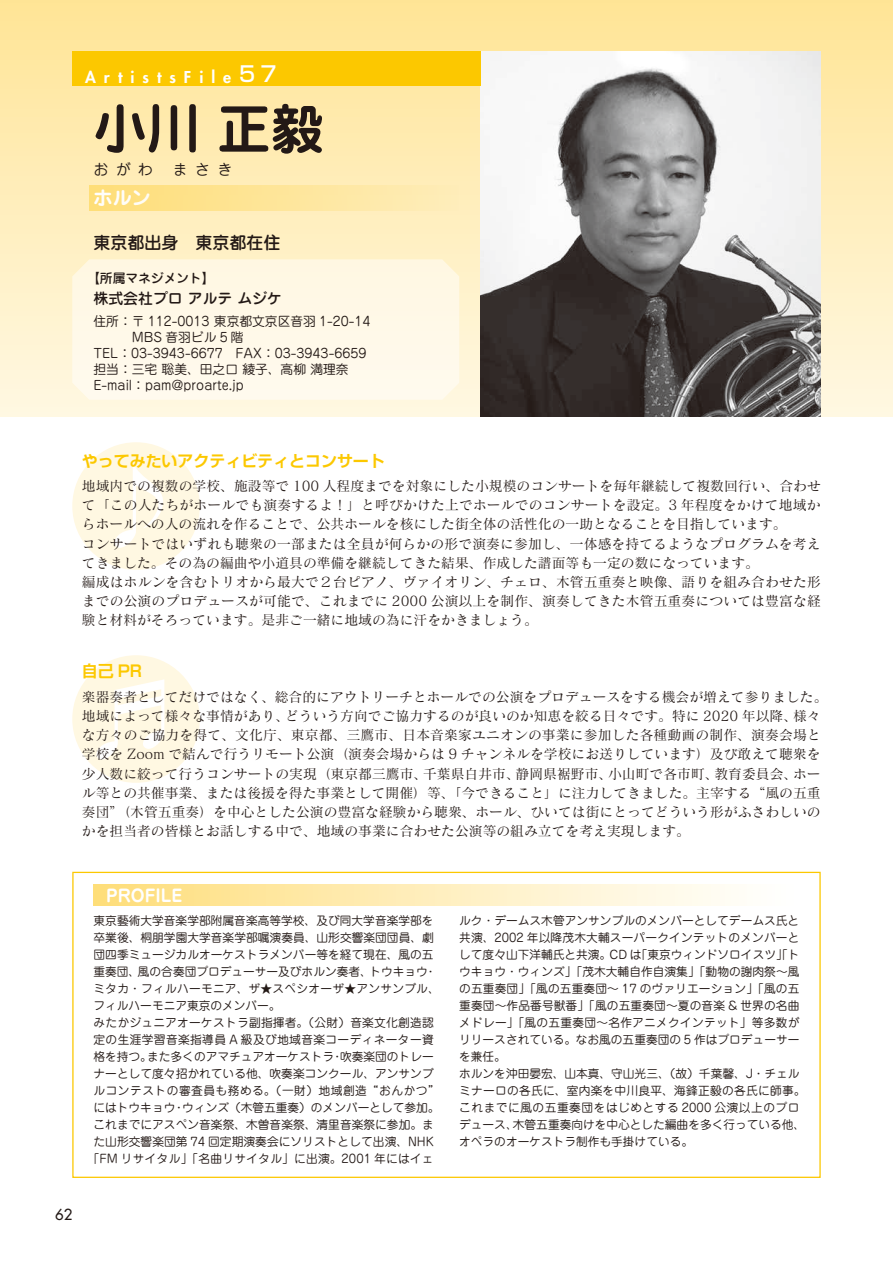
<style>
.page{position:relative;width:893px;height:1263px;background:#fff}
.page>*{position:absolute;margin:0;border:0;box-sizing:border-box;transform-origin:0 0}
.t1{font:700 53.1px "Jun 501 Pro";color:#231916}
.t2{font:700 19.2px "Jun 501 Pro";color:#fff}
.t3{font:500 16.95px "Jun 34 Pro";color:#231916}
.t4{font:700 16.95px "Jun 501 Pro";color:#fff}
.t5{font:700 15.9px "Shin Go Pr 6 De";color:#fcc800}
.t6{font:800 15.9px "Futura Std";letter-spacing:.5em;color:#fff}
.t7{font:500 14.85px "Jun 34 Pro";color:#231916}
.t8{font:14.85px "Jun 201 Pro";letter-spacing:.5em;color:#231916}
.t9{font:500 14.85px "Futura Std";color:#231916}
.t10{font:13.8px/19.2px "Matisse Pro M";color:#231916}
.t11{font:12.75px "Jun 201 Pro";color:#231916}
.t12{font:500 12.75px "Jun 34 Pro";color:#231916}
.t13{font:11.7px/17px "Jun 201 Pro";letter-spacing:.005em;color:#231916}
.t14{font:11.7px "Jun 201 Pro";letter-spacing:.025em;color:#231916}
.t15{font:11.7px "Jun 201 Pro";letter-spacing:.045em;color:#231916}
.t16{font:11.7px "Jun 201 Pro";letter-spacing:.035em;color:#231916}
.s1{font-family:"Shin Go Pr 6";font-weight:500;font-size:21.3px}
</style>
<div class="page">
<div style="left:0;top:0;width:893px;height:417px;background:linear-gradient(to bottom,#ffe496,#fff8e3)"></div>
<div style="left:72px;top:442px;width:128px;height:128px;background:#fff8e2;border-radius:50%"></div>
<svg style="left:115px;top:464px;width:48px;height:84px"></svg>
<div style="left:72px;top:655px;width:128px;height:128px;background:#fff8e2;border-radius:50%"></div>
<svg style="left:96px;top:679px;width:68px;height:81px"></svg>
<img style="left:480px;top:51px;width:341px;height:366px">
<div style="left:72px;top:259px;width:387px;height:141px;background:#fff9e8"></div>
<div style="left:94px;top:884px;width:705px;height:22px;background:linear-gradient(to right,#fede7c,#fff)"></div>
<div style="left:89px;top:185px;width:370px;height:25px;background:linear-gradient(to right,#fede77,#feedba)"></div>
<div style="left:72px;top:51px;width:408px;height:34px;background:#fcc800"></div>
<p class="t6" style="left:85px;top:67px;width:193px">ArtistsFile<span class="s1">57</span></p>
<h1 class="t1" style="left:94px;top:87px;width:232px">小川 正毅</h1>
<p class="t8" style="left:94px;top:157px;width:61px">おがわ</p>
<p class="t8" style="left:173px;top:157px;width:61px">まさき</p>
<h2 class="t2" style="left:94px;top:182px;width:59px">ホルン</h2>
<p class="t3" style="left:94px;top:229px;width:189px">東京都出身　東京都在住</p>
<p class="t12" style="left:87px;top:268px;width:129px">【所属マネジメント】</p>
<p class="t7" style="left:94px;top:287px;width:190px">株式会社プロ アルテ ムジケ</p>
<p class="t11" style="left:94px;top:311px;width:279px">住所：〒 112-0013 東京都文京区音羽 1-20-14</p>
<p class="t11" style="left:132px;top:327px;width:113px">MBS 音羽ビル 5 階</p>
<p class="t11" style="left:94px;top:343px;width:274px">TEL：03-3943-6677　FAX：03-3943-6659</p>
<p class="t11" style="left:94px;top:359px;width:257px">担当：三宅 聡美、田之口 綾子、高柳 満理奈</p>
<p class="t11" style="left:94px;top:375px;width:152px">E-mail：pam@proarte.jp</p>
<p class="t5" style="left:82px;top:447px;width:304px">やってみたいアクティビティとコンサート</p>
<p class="t10" style="left:82px;top:476px;width:740px">地域内での複数の学校、施設等で 100 人程度までを対象にした小規模のコンサートを毎年継続して複数回行い、合わせて「この人たちがホールでも演奏するよ！」と呼びかけた上でホールでのコンサートを設定。3 年程度をかけて地域からホールへの人の流れを作ることで、公共ホールを核にした街全体の活性化の一助となることを目指しています。<br>コンサートではいずれも聴衆の一部または全員が何らかの形で演奏に参加し、一体感を持てるようなプログラムを考えてきました。その為の編曲や小道具の準備を継続してきた結果、作成した譜面等も一定の数になっています。<br>編成はホルンを含むトリオから最大で２台ピアノ、ヴァイオリン、チェロ、木管五重奏と映像、語りを組み合わせた形までの公演のプロデュースが可能で、これまでに 2000 公演以上を制作、演奏してきた木管五重奏については豊富な経験と材料がそろっています。是非ご一緒に地域の為に汗をかきましょう。</p>
<p class="t5" style="left:82px;top:658px;width:62px">自己 PR</p>
<p class="t10" style="left:82px;top:687px;width:747px">楽器奏者としてだけではなく、総合的にアウトリーチとホールでの公演をプロデュースをする機会が増えて参りました。地域によって様々な事情があり、どういう方向でご協力するのが良いのか知恵を絞る日々です。特に 2020 年以降、様々な方々のご協力を得て、文化庁、東京都、三鷹市、日本音楽家ユニオンの事業に参加した各種動画の制作、演奏会場と学校を Zoom で結んで行うリモート公演（演奏会場からは 9 チャンネルを学校にお送りしています）及び敢えて聴衆を少人数に絞って行うコンサートの実現（東京都三鷹市、千葉県白井市、静岡県裾野市、小山町で各市町、教育委員会、ホール等との共催事業、または後援を得た事業として開催）等、「今できること」に注力してきました。主宰する“風の五重奏団”（木管五重奏）を中心とした公演の豊富な経験から聴衆、ホール、ひいては街にとってどういう形がふさわしいのかを担当者の皆様とお話しする中で、地域の事業に合わせた公演等の組み立てを考え実現します。</p>
<p class="t9" style="left:55px;top:1205px;width:19px">62</p>
<p class="t4" style="left:106px;top:882px;width:77px">PROFILE</p>
<p class="t13" style="left:94px;top:910px;width:342px">東京藝術大学音楽学部附属音楽高等学校、及び同大学音楽学部を</p>
<p class="t13" style="left:94px;top:927px;width:342px">卒業後、桐朋学園大学音楽学部嘱演奏員、山形交響楽団団員、劇</p>
<p class="t13" style="left:94px;top:944px;width:342px">団四季ミュージカルオーケストラメンバー等を経て現在、風の五</p>
<p class="t13" style="left:94px;top:961px;width:345px">重奏団、風の合奏団プロデューサー及びホルン奏者、トウキョウ・</p>
<p class="t14" style="left:94px;top:979px;width:348px">ミタカ・フィルハーモニア、ザ★スペシオーザ★アンサンブル、</p>
<p class="t13" style="left:94px;top:995px;width:189px">フィルハーモニア東京のメンバー。</p>
<p class="t14" style="left:94px;top:1013px;width:342px">みたかジュニアオーケストラ副指揮者。（公財）音楽文化創造認</p>
<p class="t16" style="left:94px;top:1030px;width:342px">定の生涯学習音楽指導員 A 級及び地域音楽コーディネーター資</p>
<p class="t13" style="left:94px;top:1046px;width:342px">格を持つ。また多くのアマチュアオーケストラ・吹奏楽団のトレー</p>
<p class="t13" style="left:94px;top:1063px;width:342px">ナーとして度々招かれている他、吹奏楽コンクール、アンサンブ</p>
<p class="t15" style="left:94px;top:1081px;width:348px">ルコンテストの審査員も務める。（一財）地域創造“おんかつ”</p>
<p class="t13" style="left:94px;top:1097px;width:348px">にはトウキョウ・ウィンズ（木管五重奏）のメンバーとして参加。</p>
<p class="t13" style="left:94px;top:1114px;width:342px">これまでにアスペン音楽祭、木曽音楽祭、清里音楽祭に参加。ま</p>
<p class="t13" style="left:94px;top:1131px;width:342px">た山形交響楽団第 74 回定期演奏会にソリストとして出演、NHK</p>
<p class="t14" style="left:88px;top:1149px;width:347px">「FM リサイタル」「名曲リサイタル」に出演。2001 年にはイェ</p>
<p class="t13" style="left:459px;top:910px;width:348px">ルク・デームス木管アンサンブルのメンバーとしてデームス氏と共演、2002 年以降茂木大輔スーパークインテットのメンバーとして度々山下洋輔氏と共演。CD は「東京ウィンドソロイスツ」「トウキョウ・ウィンズ」「茂木大輔自作自演集」「動物の謝肉祭〜風の五重奏団」「風の五重奏団〜 17 のヴァリエーション」「風の五重奏団〜作品番号獣番」「風の五重奏団〜夏の音楽 &amp; 世界の名曲メドレー」「風の五重奏団〜名作アニメクインテット」等多数がリリースされている。なお風の五重奏団の 5 作はプロデューサーを兼任。<br>ホルンを沖田晏宏、山本真、守山光三、（故）千葉馨、J・チェルミナーロの各氏に、室内楽を中川良平、海鋒正毅の各氏に師事。これまでに風の五重奏団をはじめとする 2000 公演以上のプロデュース、木管五重奏向けを中心とした編曲を多く行っている他、オペラのオーケストラ制作も手掛けている。</p>
</div>
